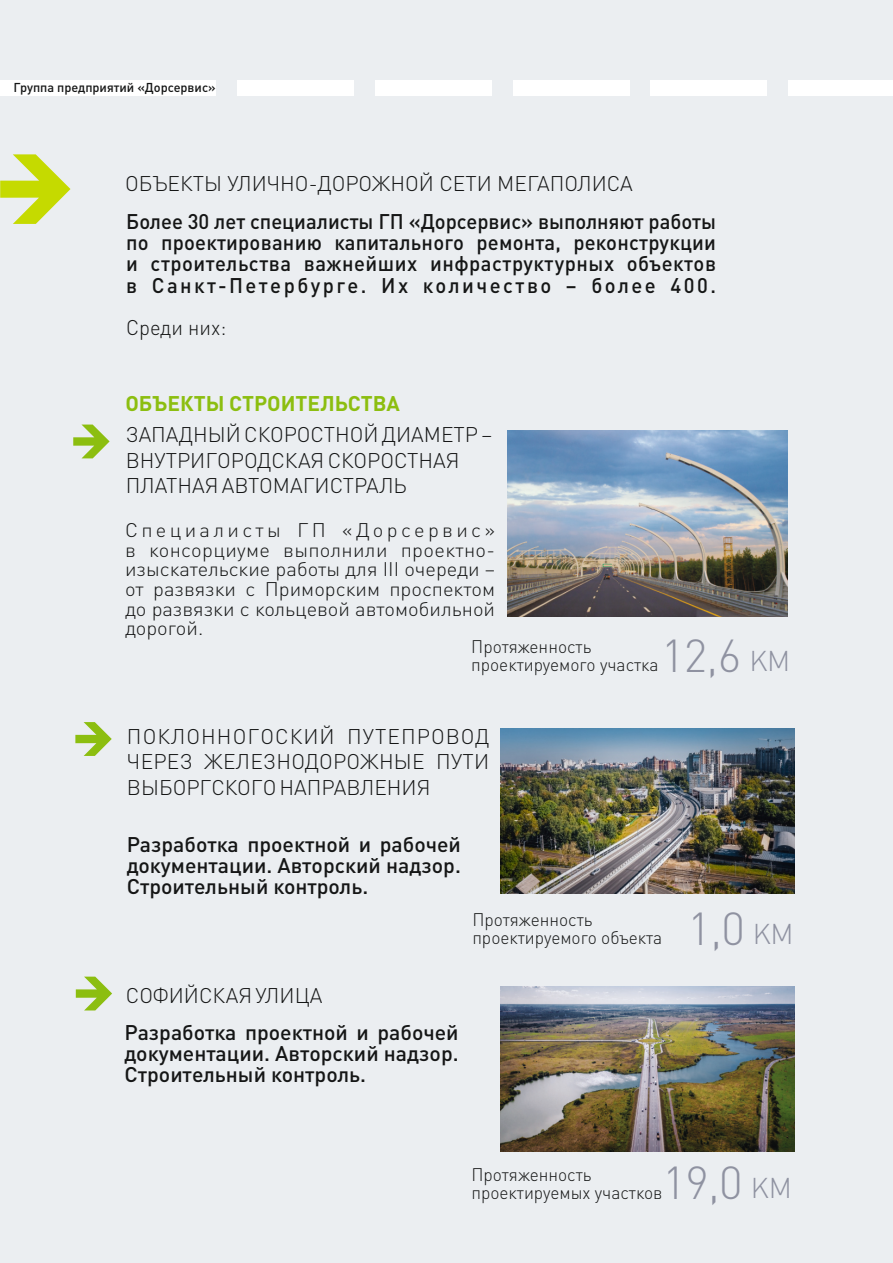
<style>
.page{position:relative;width:893px;height:1263px;background:#ebeef1}
.page>*{position:absolute;margin:0;border:0;box-sizing:border-box;transform-origin:0 0}
.t1{font:300 45.6px "DIN Cyr";color:#8f92a1}
.t2{font:300 21px/25.5px "DIN Pro";color:#151616}
.t3{font:500 21px/21.1px "DIN Pro";color:#151616;text-align:justify;scale:.96 1}
.t4{font:500 21px/21.1px "DIN Pro";color:#151616;text-align:justify}
.t5{font:700 21px "DIN Pro";color:#8cbe10}
.t6{font:300 21px "DIN Pro";color:#151616;scale:.96 1}
.t7{font:300 19.5px/19.6px "DIN Pro";color:#151616;text-align:justify}
.t8{font:300 18px/18.1px "DIN Pro";color:#151616;scale:.96 1}
.t9{font:500 12.75px "DIN Pro";color:#151616}
.s1{font-size:28.35px}
</style>
<div class="page">
<svg style="left:0;top:154px;width:70px;height:70px"></svg>
<img style="left:501px;top:986px;width:293px;height:165px">
<svg style="left:73px;top:425px;width:37px;height:33px"></svg>
<svg style="left:75px;top:722px;width:37px;height:34px"></svg>
<svg style="left:76px;top:977px;width:36px;height:33px"></svg>
<img style="left:507px;top:431px;width:281px;height:186px">
<div style="left:0;top:81px;width:216px;height:15px;background:#fff"></div>
<div style="left:375px;top:81px;width:117px;height:15px;background:#fff"></div>
<div style="left:513px;top:81px;width:116px;height:15px;background:#fff"></div>
<div style="left:651px;top:81px;width:116px;height:15px;background:#fff"></div>
<div style="left:237px;top:81px;width:117px;height:15px;background:#fff"></div>
<div style="left:789px;top:81px;width:104px;height:15px;background:#fff"></div>
<img style="left:501px;top:729px;width:293px;height:165px">
<p class="t9" style="left:14px;top:83px;width:204px">Группа предприятий «Дорсервис»</p>
<p class="t2" style="left:125px;top:173px;width:509px">ОБЪЕКТЫ УЛИЧНО-ДОРОЖНОЙ СЕТИ МЕГАПОЛИСА</p>
<p class="t3" style="left:126px;top:213px;width:616px">Более 30 лет специалисты ГП «Дорсервис» выполняют работы по проектированию капитального ремонта, реконструкции и строительства важнейших инфраструктурных объектов в Санкт-Петербурге. Их количество – более 400.</p>
<p class="t6" style="left:126px;top:320px;width:106px">Среди них:</p>
<p class="t5" style="left:125px;top:396px;width:276px">ОБЪЕКТЫ СТРОИТЕЛЬСТВА</p>
<p class="t2" style="left:126px;top:424px;width:368px">ЗАПАДНЫЙ СКОРОСТНОЙ ДИАМЕТР –<br>ВНУТРИГОРОДСКАЯ СКОРОСТНАЯ<br>ПЛАТНАЯ АВТОМАГИСТРАЛЬ</p>
<p class="t7" style="left:125px;top:522px;width:372px">Специалисты ГП «Дорсервис» в консорциуме выполнили проектно&shy;изыскательские работы для III очереди – от развязки с Приморским проспектом до развязки с кольцевой автомобильной дорогой.</p>
<p class="t8" style="left:471px;top:640px;width:197px">Протяженность проектируемого участка</p>
<h1 class="t1" style="left:661px;top:637px;width:131px">12,6 <span class="s1">KM</span></h1>
<p class="t2" style="left:127px;top:726px;width:364px;text-align:justify">ПОКЛОННОГОСКИЙ ПУТЕПРОВОД ЧЕРЕЗ ЖЕЛЕЗНОДОРОЖНЫЕ ПУТИ ВЫБОРГСКОГО НАПРАВЛЕНИЯ</p>
<p class="t4" style="left:127px;top:836px;width:336px">Разработка проектной и рабочей документации. Авторский надзор.<br>Строительный контроль.</p>
<p class="t2" style="left:126px;top:985px;width:198px">СОФИЙСКАЯ УЛИЦА</p>
<p class="t4" style="left:125px;top:1024px;width:336px">Разработка проектной и рабочей документации. Авторский надзор.<br>Строительный контроль.</p>
<p class="t8" style="left:472px;top:912px;width:199px">Протяженность проектируемого объекта</p>
<h1 class="t1" style="left:688px;top:910px;width:107px">1,0 <span class="s1">KM</span></h1>
<h1 class="t1" style="left:663px;top:1164px;width:131px">19,0 <span class="s1">KM</span></h1>
<p class="t8" style="left:471px;top:1167px;width:200px">Протяженность проектируемых участков</p>
</div>
